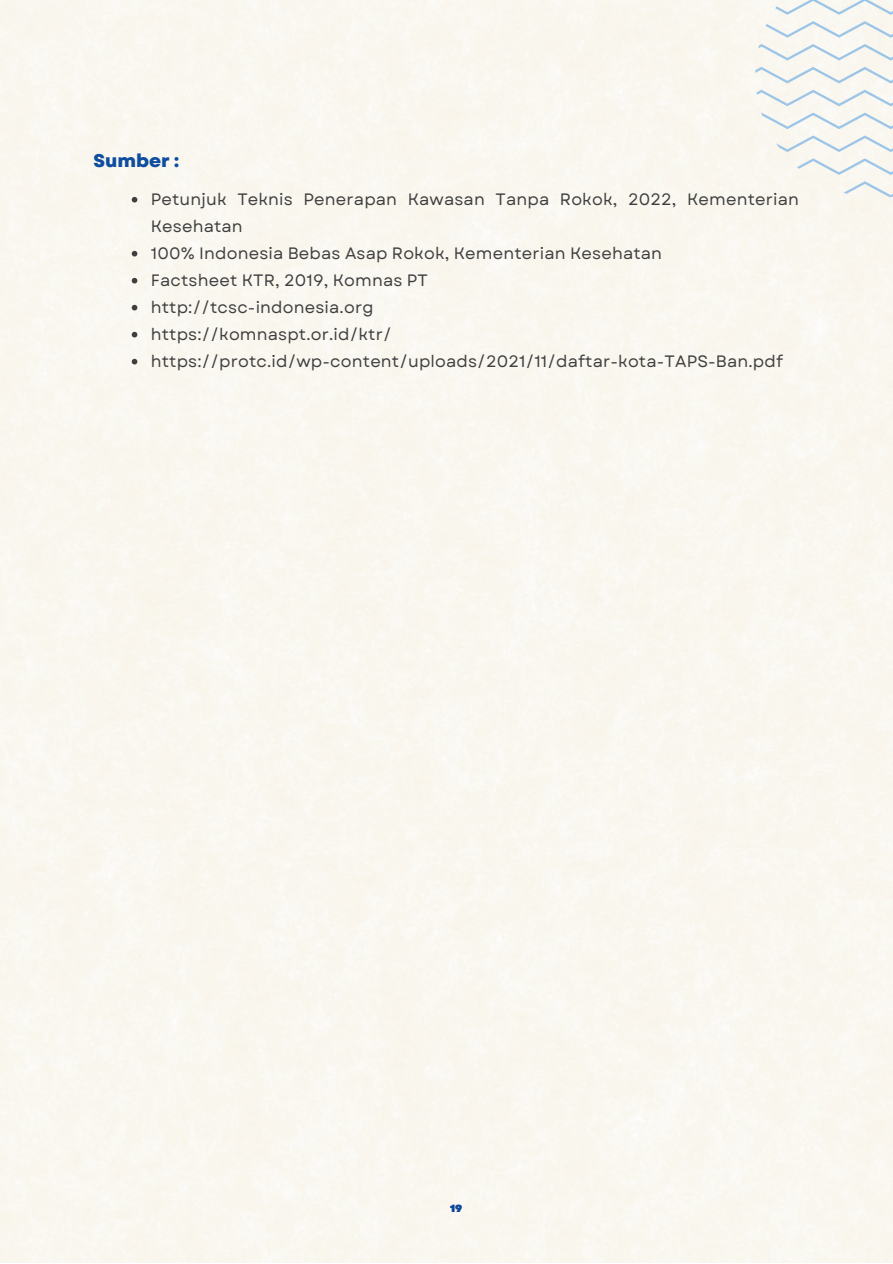
<style>
.page{position:relative;width:893px;height:1264px;background:#fff}
.page>*{position:absolute;margin:0;border:0;box-sizing:border-box;transform-origin:0 0}
.t1{font:800 18.3px "Garet";color:#0f4d9f}
.t2{font:16.5px/27px "Garet";letter-spacing:.01em;color:#3f3f3f}
.t3{font:900 10.5px "Garet";color:#0e4799}
</style>
<div class="page">
<svg style="left:756px;top:90px;width:136px;height:16px"></svg>
<svg style="left:796px;top:158px;width:96px;height:17px"></svg>
<svg style="left:843px;top:181px;width:49px;height:16px"></svg>
<svg style="left:755px;top:67px;width:137px;height:16px"></svg>
<svg style="left:776px;top:135px;width:116px;height:17px"></svg>
<svg style="left:775px;top:0;width:117px;height:15px"></svg>
<svg style="left:765px;top:21px;width:127px;height:17px"></svg>
<svg style="left:758px;top:44px;width:134px;height:17px"></svg>
<svg style="left:761px;top:112px;width:131px;height:17px"></svg>
<svg style="left:132px;top:197px;width:5px;height:5px"></svg>
<svg style="left:132px;top:251px;width:5px;height:5px"></svg>
<svg style="left:132px;top:278px;width:5px;height:5px"></svg>
<svg style="left:132px;top:305px;width:5px;height:5px"></svg>
<svg style="left:132px;top:332px;width:5px;height:5px"></svg>
<svg style="left:132px;top:359px;width:5px;height:5px"></svg>
<p class="t1" style="left:93px;top:147px;width:87px">Sumber :</p>
<p class="t2" style="left:151px;top:185px;width:649px">Petunjuk Teknis Penerapan Kawasan Tanpa Rokok, 2022, Kementerian Kesehatan<br>100% Indonesia Bebas Asap Rokok, Kementerian Kesehatan<br>Factsheet KTR, 2019, Komnas PT<br>http://tcsc-indonesia.org<br>https://komnaspt.or.id/ktr/ https://protc.id/wp-content/uploads/2021/11/daftar-kota-TAPS-Ban.pdf</p>
<p class="t3" style="left:450px;top:1200px;width:14px">19</p>
</div>
